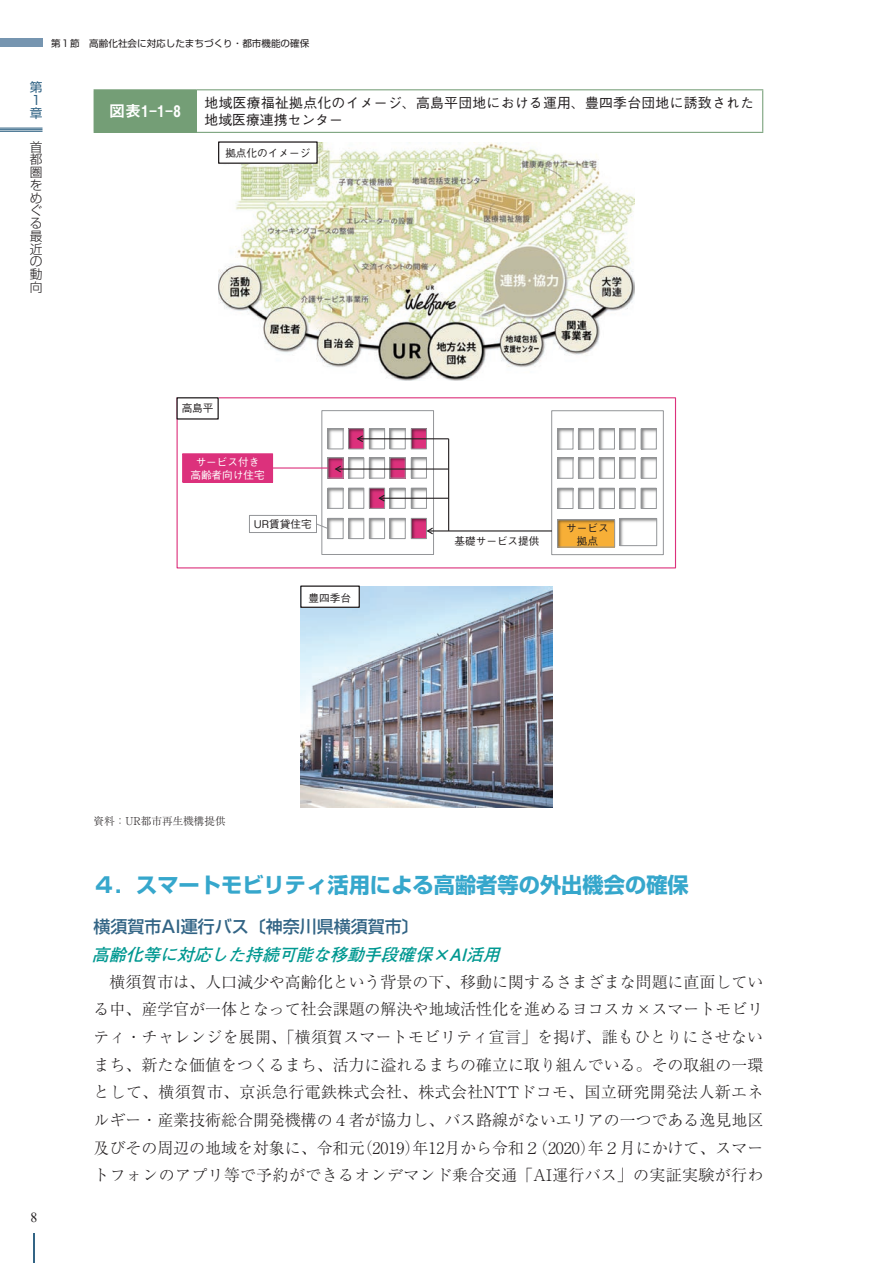
<style>
.page{position:relative;width:893px;height:1263px;background:#fff}
.page>*{position:absolute;margin:0;border:0;box-sizing:border-box;transform-origin:0 0}
.t1{font:700 21.3px "Shin Go Pr 6 N";color:#36a7cc}
.t2{font:italic 700 16.95px "Futo Go B101 Pr 6 N";color:#009891}
.t3{font:500 16.95px "Shin Go Pr 6 N";color:#326485}
.t4{font:300 15.9px/27.6px "Ryumin Pr 6 N";letter-spacing:.025em;color:#231f20;text-align:justify}
.t5{font:15.9px "Midashi Go Pr 6 N MB31";color:#fff}
.t6{font:500 13.8px/17px "Gothic BBB Pr 6 N";letter-spacing:.02em;color:#231f20}
.t7{font:13.8px "Times New Roman";color:#231f20}
.t8{font:300 12.75px/12.8px "Shin Go Pr 6 N";color:#231f20;text-align:justify}
.t9{font:12.75px/12.8px "Shin Go Pr 6 N";color:#326485}
.t10{font:500 10.65px "Gothic BBB Pr 6 N";color:#231f20}
.t11{font:500 10.65px/12.8px "Gothic BBB Pr 6 N";color:#fff;text-align:center}
.t12{font:300 10.65px "Ryumin Pr 6 N";color:#231f20}
.t13{font:9.6px "Shin Go Pr 6 N";color:#231f20}
</style>
<div class="page">
<div style="left:94px;top:90px;width:102px;height:42px;background:#749e76"></div>
<hr style="left:94px;top:89px;width:102px;height:1px;background:#749e76">
<hr style="left:196px;top:89px;width:567px;height:1px;background:#749e76">
<hr style="left:196px;top:90px;width:1px;height:42px;background:#749e76">
<hr style="left:762px;top:90px;width:1px;height:42px;background:#749e76">
<hr style="left:94px;top:132px;width:102px;height:1px;background:#749e76">
<hr style="left:196px;top:132px;width:567px;height:1px;background:#749e76">
<div style="left:177px;top:397px;width:499px;height:171px;border:1px solid #dc317c"></div>
<div style="left:321px;top:410px;width:113px;height:145px;border:1px solid #939598"></div>
<img style="left:330px;top:430px;width:11px;height:17px">
<div style="left:328px;top:428px;width:15px;height:21px;border:1px solid #939598"></div>
<img style="left:350px;top:430px;width:12px;height:17px">
<div style="left:348px;top:428px;width:16px;height:21px;border:1px solid #939598"></div>
<img style="left:371px;top:430px;width:12px;height:17px">
<div style="left:369px;top:428px;width:16px;height:21px;border:1px solid #939598"></div>
<img style="left:392px;top:430px;width:11px;height:17px">
<div style="left:390px;top:428px;width:15px;height:21px;border:1px solid #939598"></div>
<img style="left:413px;top:430px;width:12px;height:17px">
<div style="left:411px;top:428px;width:16px;height:21px;border:1px solid #939598"></div>
<img style="left:330px;top:460px;width:11px;height:16px">
<img style="left:350px;top:460px;width:12px;height:16px">
<div style="left:348px;top:458px;width:16px;height:20px;border:1px solid #939598"></div>
<img style="left:371px;top:460px;width:12px;height:16px">
<div style="left:369px;top:458px;width:16px;height:20px;border:1px solid #939598"></div>
<img style="left:392px;top:460px;width:11px;height:16px">
<div style="left:390px;top:458px;width:15px;height:20px;border:1px solid #939598"></div>
<img style="left:413px;top:460px;width:12px;height:16px">
<div style="left:411px;top:458px;width:16px;height:20px;border:1px solid #939598"></div>
<img style="left:330px;top:490px;width:11px;height:16px">
<div style="left:328px;top:488px;width:15px;height:20px;border:1px solid #939598"></div>
<img style="left:350px;top:490px;width:12px;height:16px">
<div style="left:348px;top:488px;width:16px;height:20px;border:1px solid #939598"></div>
<img style="left:371px;top:490px;width:12px;height:16px">
<div style="left:369px;top:488px;width:16px;height:20px;border:1px solid #939598"></div>
<img style="left:392px;top:490px;width:11px;height:16px">
<div style="left:390px;top:488px;width:15px;height:20px;border:1px solid #939598"></div>
<img style="left:413px;top:490px;width:12px;height:16px">
<div style="left:411px;top:488px;width:16px;height:20px;border:1px solid #939598"></div>
<img style="left:330px;top:520px;width:11px;height:17px">
<div style="left:328px;top:518px;width:15px;height:21px;border:1px solid #939598"></div>
<img style="left:350px;top:520px;width:12px;height:17px">
<div style="left:348px;top:518px;width:16px;height:21px;border:1px solid #939598"></div>
<img style="left:371px;top:520px;width:12px;height:17px">
<div style="left:369px;top:518px;width:16px;height:21px;border:1px solid #939598"></div>
<img style="left:392px;top:520px;width:11px;height:17px">
<div style="left:390px;top:518px;width:15px;height:21px;border:1px solid #939598"></div>
<img style="left:413px;top:520px;width:12px;height:17px">
<div style="left:411px;top:518px;width:16px;height:21px;border:1px solid #939598"></div>
<div style="left:551px;top:410px;width:113px;height:145px;border:1px solid #939598"></div>
<img style="left:560px;top:431px;width:11px;height:16px">
<div style="left:558px;top:429px;width:15px;height:20px;border:1px solid #939598"></div>
<img style="left:580px;top:431px;width:12px;height:16px">
<div style="left:578px;top:429px;width:16px;height:20px;border:1px solid #939598"></div>
<img style="left:601px;top:431px;width:12px;height:16px">
<div style="left:599px;top:429px;width:16px;height:20px;border:1px solid #939598"></div>
<img style="left:622px;top:431px;width:11px;height:16px">
<div style="left:620px;top:429px;width:15px;height:20px;border:1px solid #939598"></div>
<img style="left:643px;top:431px;width:11px;height:16px">
<div style="left:641px;top:429px;width:15px;height:20px;border:1px solid #939598"></div>
<img style="left:560px;top:460px;width:11px;height:16px">
<div style="left:558px;top:458px;width:15px;height:20px;border:1px solid #939598"></div>
<img style="left:580px;top:460px;width:12px;height:16px">
<div style="left:578px;top:458px;width:16px;height:20px;border:1px solid #939598"></div>
<img style="left:601px;top:460px;width:12px;height:16px">
<div style="left:599px;top:458px;width:16px;height:20px;border:1px solid #939598"></div>
<img style="left:622px;top:460px;width:11px;height:16px">
<div style="left:620px;top:458px;width:15px;height:20px;border:1px solid #939598"></div>
<img style="left:643px;top:460px;width:11px;height:16px">
<div style="left:641px;top:458px;width:15px;height:20px;border:1px solid #939598"></div>
<img style="left:560px;top:490px;width:11px;height:17px">
<div style="left:558px;top:488px;width:15px;height:21px;border:1px solid #939598"></div>
<img style="left:580px;top:490px;width:12px;height:17px">
<div style="left:578px;top:488px;width:16px;height:21px;border:1px solid #939598"></div>
<img style="left:601px;top:490px;width:12px;height:17px">
<div style="left:599px;top:488px;width:16px;height:21px;border:1px solid #939598"></div>
<img style="left:622px;top:490px;width:11px;height:17px">
<div style="left:620px;top:488px;width:15px;height:21px;border:1px solid #939598"></div>
<img style="left:643px;top:490px;width:11px;height:17px">
<div style="left:641px;top:488px;width:15px;height:21px;border:1px solid #939598"></div>
<img style="left:560px;top:522px;width:53px;height:23px">
<img style="left:622px;top:520px;width:33px;height:24px">
<div style="left:620px;top:518px;width:37px;height:28px;border:1px solid #939598"></div>
<hr style="left:358px;top:438px;width:91px;height:1px;background:#231f20">
<svg style="left:355px;top:434px;width:9px;height:9px"></svg>
<hr style="left:336px;top:468px;width:113px;height:2px;background:#231f20">
<svg style="left:333px;top:465px;width:9px;height:8px"></svg>
<hr style="left:379px;top:498px;width:70px;height:1px;background:#231f20">
<svg style="left:377px;top:494px;width:9px;height:8px"></svg>
<hr style="left:428px;top:530px;width:124px;height:1px;background:#231f20">
<svg style="left:425px;top:527px;width:9px;height:8px"></svg>
<hr style="left:448px;top:439px;width:1px;height:92px;background:#231f20">
<div style="left:249px;top:515px;width:68px;height:18px;border:1px solid #939598"></div>
<div style="left:183px;top:454px;width:90px;height:28px;background:#dc317c"></div>
<hr style="left:273px;top:467px;width:55px;height:2px;background:#dc317c">
<svg style="left:315px;top:523px;width:14px;height:6px"></svg>
<div style="left:177px;top:398px;width:41px;height:21px;background:#fff"></div>
<div style="left:176px;top:397px;width:43px;height:23px;border:1px solid #231f20"></div>
<img style="left:219px;top:142px;width:415px;height:238px">
<div style="left:219px;top:142px;width:98px;height:21px;background:#fff"></div>
<div style="left:218px;top:141px;width:100px;height:23px;border:1px solid #231f20"></div>
<img style="left:301px;top:586px;width:251px;height:221px">
<div style="left:301px;top:586px;width:58px;height:21px;background:#fff"></div>
<div style="left:300px;top:585px;width:60px;height:23px;border:1px solid #231f20"></div>
<hr style="left:0;top:128px;width:43px;height:1px;background:#326485">
<hr style="left:0;top:129px;width:43px;height:1px;background:#326485">
<hr style="left:0;top:131px;width:43px;height:1px;background:#326485">
<hr style="left:33px;top:1233px;width:2px;height:30px;background:#326485">
<div style="left:0;top:38px;width:43px;height:9px;background:#7695b0"></div>
<p class="t13" style="left:51px;top:35px;width:260px">第１節　高齢化社会に対応したまちづくり・都市機能の確保</p>
<p class="t9" style="left:30px;top:80px;width:14px">第<br>１章</p>
<p class="t8" style="left:30px;top:139px;width:14px">首都圏をめぐる最近の動向</p>
<p class="t5" style="left:109px;top:98px;width:73px">図表1-1-8</p>
<p class="t6" style="left:205px;top:93px;width:551px">地域医療福祉拠点化のイメージ、高島平団地における運用、豊四季台団地に誘致された地域医療連携センター</p>
<p class="t10" style="left:225px;top:145px;width:87px">拠点化のイメージ</p>
<p class="t10" style="left:182px;top:399px;width:33px">高島平</p>
<p class="t11" style="left:190px;top:455px;width:76px">サービス付き高齢者向け住宅</p>
<p class="t10" style="left:254px;top:515px;width:59px">UR賃貸住宅</p>
<p class="t10" style="left:309px;top:589px;width:44px">豊四季台</p>
<p class="t10" style="left:566px;top:519px;width:44px">サービス</p>
<p class="t10" style="left:454px;top:532px;width:87px">基礎サービス提供</p>
<p class="t10" style="left:577px;top:532px;width:23px">拠点</p>
<p class="t7" style="left:31px;top:1208px;width:8px">8</p>
<p class="t12" style="left:94px;top:813px;width:134px">資料：UR都市再生機構提供</p>
<h1 class="t1" style="left:94px;top:868px;width:597px">４．スマートモビリティ活用による高齢者等の外出機会の確保</h1>
<p class="t3" style="left:94px;top:913px;width:327px">横須賀市AI運行バス〔神奈川県横須賀市〕</p>
<p class="t2" style="left:92px;top:941px;width:416px">高齢化等に対応した持続可能な移動手段確保×AI活用</p>
<p class="t4" style="left:94px;top:967px;width:671px">　横須賀市は、人口減少や高齢化という背景の下、移動に関するさまざまな問題に直面している中、産学官が一体となって社会課題の解決や地域活性化を進めるヨコスカ×スマートモビリティ・チャレンジを展開、「横須賀スマートモビリティ宣言」を掲げ、誰もひとりにさせないまち、新たな価値をつくるまち、活力に溢れるまちの確立に取り組んでいる。その取組の一環として、横須賀市、京浜急行電鉄株式会社、株式会社NTTドコモ、国立研究開発法人新エネルギー・産業技術総合開発機構の４者が協力し、バス路線がないエリアの一つである逸見地区及びその周辺の地域を対象に、令和元（2019）年12月から令和２（2020）年２月にかけて、スマートフォンのアプリ等で予約ができるオンデマンド乗合交通「AI運行バス」の実証実験が行わ</p>
</div>
